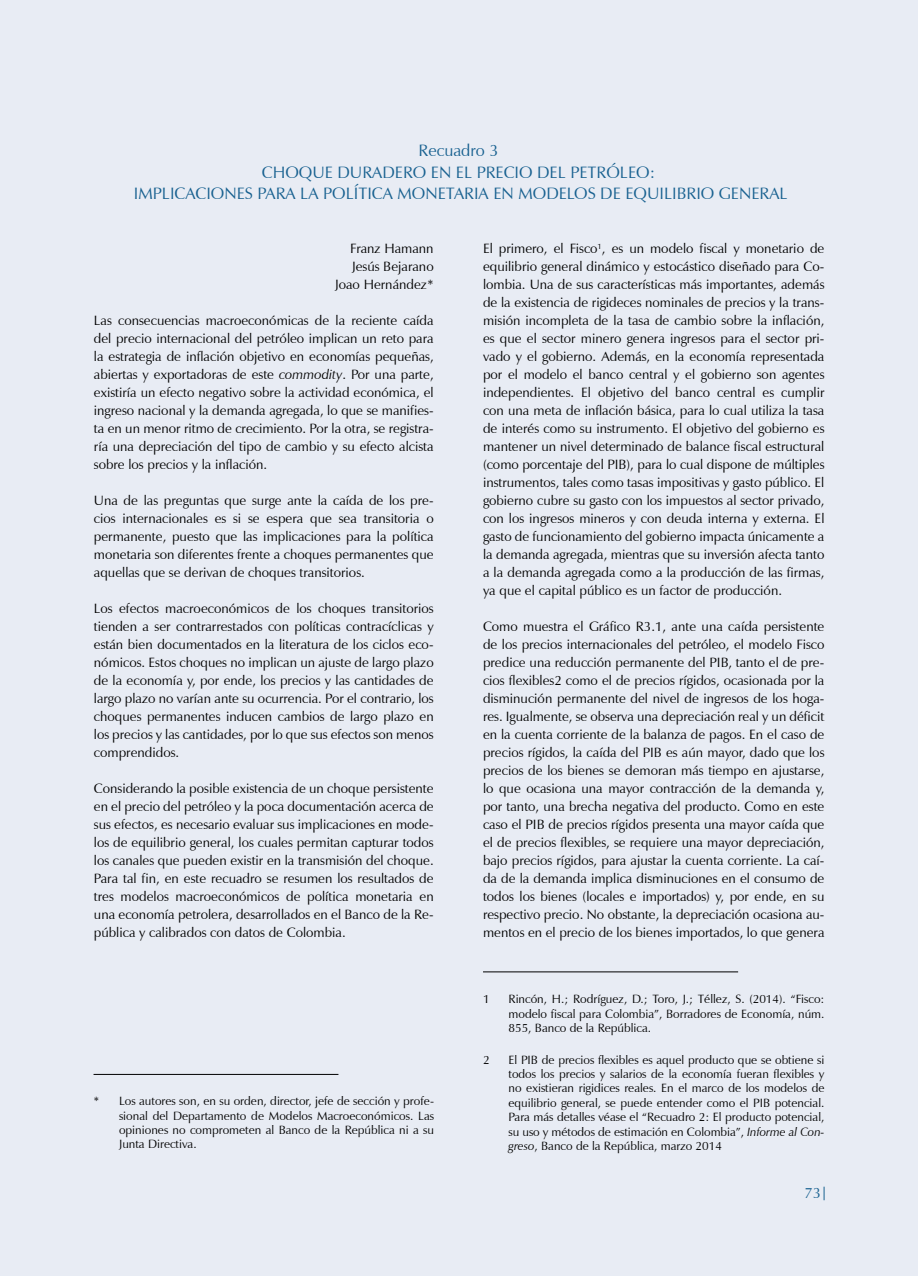
<style>
.page{position:relative;width:918px;height:1276px;background:#fff}
.page>*{position:absolute;margin:0;border:0;box-sizing:border-box;transform-origin:0 0}
.t1{font:16.5px/21.6px "Zapf Humanist 601 BT";color:#186190;text-align:center}
.t2{font:15px "Zapf Humanist 601 BT";color:#186190}
.t3{font:13.5px/18px "Zapf Humanist 601 BT";color:#000;text-align:justify}
.t4{font:12px/14.4px "Zapf Humanist 601 BT";color:#000;text-align:justify}
.s1{font-style:italic}
</style>
<div class="page">
<div style="left:1px;top:0;width:917px;height:1276px;background:#e8ecf4"></div>
<svg style="left:824px;top:1186px;width:1px;height:14px"></svg>
<hr style="left:94px;top:1074px;width:244px;height:1px;background:#000">
<hr style="left:483px;top:971px;width:255px;height:1px;background:#000">
<p class="t1" style="left:134px;top:140px;width:655px">Recuadro 3<br>CHOQUE DURADERO EN EL PRECIO DEL PETRÓLEO:<br>IMPLICACIONES PARA LA POLÍTICA MONETARIA EN MODELOS DE EQUILIBRIO GENERAL</p>
<p class="t3" style="left:335px;top:240px;width:100px;text-align:right">Franz Hamann<br>Jesús Bejarano<br>Joao Hernández*</p>
<p class="t3" style="left:94px;top:312px;width:341px">Las consecuencias macroeconómicas de la reciente caída del precio internacional del petróleo implican un reto para la estrategia de inflación objetivo en economías pequeñas, abiertas y exportadoras de este <span class="s1">commodity</span>. Por una parte, existiría un efecto negativo sobre la actividad económica, el ingreso nacional y la demanda agregada, lo que se manifies&shy;ta en un menor ritmo de crecimiento. Por la otra, se registra&shy;ría una depreciación del tipo de cambio y su efecto alcista sobre los precios y la inflación.</p>
<p class="t3" style="left:94px;top:492px;width:341px">Una de las preguntas que surge ante la caída de los pre&shy;cios internacionales es si se espera que sea transitoria o permanente, puesto que las implicaciones para la política monetaria son diferentes frente a choques permanentes que aquellas que se derivan de choques transitorios.</p>
<p class="t3" style="left:94px;top:600px;width:341px">Los efectos macroeconómicos de los choques transitorios tienden a ser contrarrestados con políticas contracíclicas y están bien documentados en la literatura de los ciclos eco&shy;nómicos. Estos choques no implican un ajuste de largo plazo de la economía y, por ende, los precios y las cantidades de largo plazo no varían ante su ocurrencia. Por el contrario, los choques permanentes inducen cambios de largo plazo en los precios y las cantidades, por lo que sus efectos son menos comprendidos.</p>
<p class="t3" style="left:94px;top:780px;width:341px">Considerando la posible existencia de un choque persistente en el precio del petróleo y la poca documentación acerca de sus efectos, es necesario evaluar sus implicaciones en mode&shy;los de equilibrio general, los cuales permitan capturar todos los canales que pueden existir en la transmisión del choque.<br>Para tal fin, en este recuadro se resumen los resultados de tres modelos macroeconómicos de política monetaria en una economía petrolera, desarrollados en el Banco de la Re&shy;pública y calibrados con datos de Colombia.</p>
<p class="t4" style="left:119px;top:1094px;width:317px;text-indent:-26px">* Los autores son, en su orden, director, jefe de sección y profe&shy;sional del Departamento de Modelos Macroeconómicos. Las opiniones no comprometen al Banco de la República ni a su Junta Directiva.</p>
<p class="t3" style="left:483px;top:240px;width:343px">El primero, el Fisco<sup>1</sup>, es un modelo fiscal y monetario de equilibrio general dinámico y estocástico diseñado para Co&shy;lombia. Una de sus características más importantes, además de la existencia de rigideces nominales de precios y la trans&shy;misión incompleta de la tasa de cambio sobre la inflación, es que el sector minero genera ingresos para el sector pri&shy;vado y el gobierno. Además, en la economía representada por el modelo el banco central y el gobierno son agentes independientes. El objetivo del banco central es cumplir con una meta de inflación básica, para lo cual utiliza la tasa de interés como su instrumento. El objetivo del gobierno es mantener un nivel determinado de balance fiscal estructural (como porcentaje del PIB), para lo cual dispone de múltiples instrumentos, tales como tasas impositivas y gasto público. El gobierno cubre su gasto con los impuestos al sector privado, con los ingresos mineros y con deuda interna y externa. El gasto de funcionamiento del gobierno impacta únicamente a la demanda agregada, mientras que su inversión afecta tanto a la demanda agregada como a la producción de las firmas, ya que el capital público es un factor de producción.</p>
<p class="t3" style="left:483px;top:618px;width:343px">Como muestra el Gráfico R3.1, ante una caída persistente de los precios internacionales del petróleo, el modelo Fisco predice una reducción permanente del PIB, tanto el de pre&shy;cios flexibles2 como el de precios rígidos, ocasionada por la disminución permanente del nivel de ingresos de los hoga&shy;res. Igualmente, se observa una depreciación real y un déficit en la cuenta corriente de la balanza de pagos. En el caso de precios rígidos, la caída del PIB es aún mayor, dado que los precios de los bienes se demoran más tiempo en ajustarse, lo que ocasiona una mayor contracción de la demanda y, por tanto, una brecha negativa del producto. Como en este caso el PIB de precios rígidos presenta una mayor caída que el de precios flexibles, se requiere una mayor depreciación, bajo precios rígidos, para ajustar la cuenta corriente. La caí&shy;da de la demanda implica disminuciones en el consumo de todos los bienes (locales e importados) y, por ende, en su respectivo precio. No obstante, la depreciación ocasiona au&shy;mentos en el precio de los bienes importados, lo que genera</p>
<p class="t4" style="left:483px;top:992px;width:8px">1</p>
<p class="t4" style="left:509px;top:992px;width:317px">Rincón, H.; Rodríguez, D.; Toro, J.; Téllez, S. (2014). “Fisco: modelo fiscal para Colombia”, Borradores de Economía, núm.<br>855, Banco de la República.</p>
<p class="t4" style="left:483px;top:1052px;width:8px">2</p>
<p class="t4" style="left:509px;top:1052px;width:317px">El PIB de precios flexibles es aquel producto que se obtiene si todos los precios y salarios de la economía fueran flexibles y no existieran rigidices reales. En el marco de los modelos de equilibrio general, se puede entender como el PIB potencial.<br>Para más detalles véase el “Recuadro 2: El producto potencial, su uso y métodos de estimación en Colombia”, <span class="s1">Informe al Con&shy;greso</span>, Banco de la República, marzo 2014</p>
<p class="t2" style="left:805px;top:1184px;width:18px">73</p>
</div>
